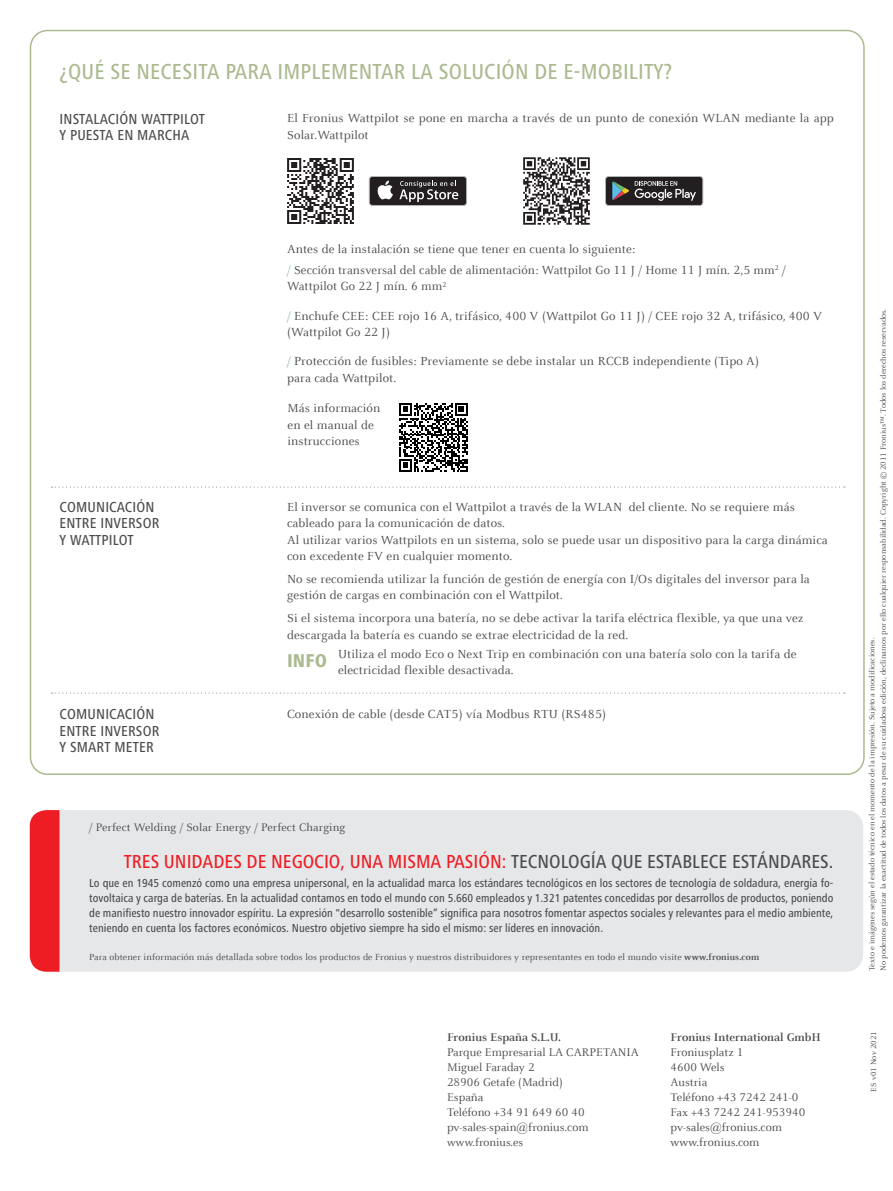
<style>
.page{position:relative;width:893px;height:1191px;background:#fff}
.page>*{position:absolute;margin:0;border:0;box-sizing:border-box;transform-origin:0 0}
._10_14_LW30_Frut_heavy_cond{font:500 condensed 22.5px "Frutiger Next LTW1 G";letter-spacing:.01em;color:#abba90}
.Boilerplate_10_14_LW20_Frut_black{font:500 condensed 19.5px "Frutiger Next LTW1 G";color:#ee1d23}
.Text_Adresse_BOLD{font:800 condensed 19.2px "Frutiger Next LTW1 G";color:#abba90}
._10_14_LW30_Frut_heavy_cond-2{font:500 condensed 15px/16.5px "Frutiger Next LTW1 G";letter-spacing:.01em;color:#4b4c4d}
._10_14_LW30_Frut_heavy_cond-3{font:12.9px/16.5px "Celeste Offc Pro";letter-spacing:.01em;color:#4b4c4d}
.Text_Adresse_BOLD-2{font:12.3px "Celeste Offc Pro";color:#4b4c4d}
.Text_Adresse_BOLD-3{font:700 12.3px "Celeste Offc Pro";color:#4b4c4d}
.Boilerplate_8_10_LW10_Celest_Block{font:500 condensed 12px/15px "Frutiger Next LTW1 G";color:#4b4c4d;text-align:justify}
._8_10_LW10_Celeste_reg_libü_BPlate{font:12px "Celeste Offc Pro";letter-spacing:.01em;color:#4b4c4d}
.Text_Adresse_BOLD-4{font:12px "Celeste Offc Pro";color:#4b4c4d}
.Boilerplate_6_5_9_5_LW10_Celeste{font:9.75px "Celeste Offc Pro";letter-spacing:.01em;color:#4b4c4d}
._5_5_7_5_LW10_Celeste_reg{font:8.25px "Celeste Offc Pro";color:#4b4c4d}
.s1{color:#87af91}
.s2{color:#4b4c4d}
.s3{font-weight:700}
</style>
<div class="page">
<svg style="left:52px;top:486px;width:793px;height:2px"></svg>
<svg style="left:52px;top:692px;width:793px;height:1px"></svg>
<img style="left:287px;top:158px;width:67px;height:66px">
<img style="left:523px;top:157px;width:67px;height:68px">
<div style="left:60px;top:810px;width:803px;height:161px;background:#e6e7e9"></div>
<div style="left:30px;top:810px;width:30px;height:161px;background:#ee1d23"></div>
<svg style="left:369px;top:176px;width:98px;height:30px;background:#535051"></svg>
<svg style="left:605px;top:176px;width:98px;height:30px;background:#4b4a4b"></svg>
<svg style="left:399px;top:403px;width:69px;height:69px"></svg>
<p class="_10_14_LW30_Frut_heavy_cond" style="left:60px;top:59px;width:614px">¿QUÉ SE NECESITA PARA IMPLEMENTAR LA SOLUCIÓN DE E-MOBILITY?</p>
<p class="_10_14_LW30_Frut_heavy_cond-3" style="left:287px;top:110px;width:548px">El Fronius Wattpilot se pone en marcha a través de un punto de conexión WLAN mediante la app<br>Solar.Wattpilot</p>
<p class="_10_14_LW30_Frut_heavy_cond-2" style="left:60px;top:110px;width:147px">INSTALACIÓN WATTPILOT</p>
<p class="_10_14_LW30_Frut_heavy_cond-2" style="left:60px;top:127px;width:131px">Y PUESTA EN MARCHA</p>
<p class="_10_14_LW30_Frut_heavy_cond-3" style="left:287px;top:241px;width:350px">Antes de la instalación se tiene que tener en cuenta lo siguiente:</p>
<p class="_10_14_LW30_Frut_heavy_cond-3" style="left:287px;top:261px;width:500px"><span class="s1">/</span> Sección transversal del cable de alimentación: Wattpilot Go 11 J / Home 11 J mín. 2,5 mm<sup>2</sup> /<br>Wattpilot Go 22 J mín. 6 mm<sup>2</sup></p>
<p class="_10_14_LW30_Frut_heavy_cond-3" style="left:287px;top:307px;width:536px"><span class="s1">/</span> Enchufe CEE: CEE rojo 16 A, trifásico, 400 V (Wattpilot Go 11 J) / CEE rojo 32 A, trifásico, 400 V (Wattpilot Go 22 J)</p>
<p class="_10_14_LW30_Frut_heavy_cond-3" style="left:287px;top:353px;width:473px"><span class="s1">/</span> Protección de fusibles: Previamente se debe instalar un RCCB independiente (Tipo A) para cada Wattpilot.</p>
<p class="_10_14_LW30_Frut_heavy_cond-3" style="left:287px;top:400px;width:94px">Más información en el manual de instrucciones</p>
<p class="_10_14_LW30_Frut_heavy_cond-2" style="left:60px;top:499px;width:101px">COMUNICACIÓN<br>ENTRE INVERSOR<br>Y WATTPILOT</p>
<p class="_10_14_LW30_Frut_heavy_cond-3" style="left:287px;top:498px;width:509px">El inversor se comunica con el Wattpilot a través de la WLAN del cliente. No se requiere más cableado para la comunicación de datos.</p>
<p class="_10_14_LW30_Frut_heavy_cond-3" style="left:287px;top:531px;width:542px">Al utilizar varios Wattpilots en un sistema, solo se puede usar un dispositivo para la carga dinámica con excedente FV en cualquier momento.</p>
<p class="_10_14_LW30_Frut_heavy_cond-3" style="left:287px;top:570px;width:524px">No se recomienda utilizar la función de gestión de energía con I/Os digitales del inversor para la gestión de cargas en combinación con el Wattpilot.</p>
<p class="_10_14_LW30_Frut_heavy_cond-3" style="left:287px;top:610px;width:518px">Si el sistema incorpora una batería, no se debe activar la tarifa eléctrica flexible, ya que una vez descargada la batería es cuando se extrae electricidad de la red.</p>
<p class="_10_14_LW30_Frut_heavy_cond-3" style="left:338px;top:645px;width:460px">Utiliza el modo Eco o Next Trip en combinación con una batería solo con la tarifa de electricidad flexible desactivada.</p>
<p class="Text_Adresse_BOLD" style="left:287px;top:649px;width:42px">INFO</p>
<p class="_10_14_LW30_Frut_heavy_cond-2" style="left:60px;top:706px;width:101px">COMUNICACIÓN<br>ENTRE INVERSOR<br>Y SMART METER</p>
<p class="_10_14_LW30_Frut_heavy_cond-3" style="left:287px;top:705px;width:321px">Conexión de cable (desde CAT5) vía Modbus RTU (RS485)</p>
<p class="_8_10_LW10_Celeste_reg_libü_BPlate" style="left:89px;top:820px;width:258px">/ Perfect Welding / Solar Energy / Perfect Charging</p>
<p class="Boilerplate_10_14_LW20_Frut_black" style="left:124px;top:850px;width:711px">TRES UNIDADES DE NEGOCIO, UNA MISMA PASIÓN: <span class="s2">TECNOLOGÍA QUE ESTABLECE ESTÁNDARES.</span></p>
<p class="Boilerplate_8_10_LW10_Celest_Block" style="left:89px;top:875px;width:746px">Lo que en 1945 comenzó como una empresa unipersonal, en la actualidad marca los estándares tecnológicos en los sectores de tecnología de soldadura, energía fo&shy;tovoltaica y carga de baterías. En la actualidad contamos en todo el mundo con 5.660 empleados y 1.321 patentes concedidas por desarrollos de productos, poniendo de manifiesto nuestro innovador espíritu. La expresión "desarrollo sostenible“ significa para nosotros fomentar aspectos sociales y relevantes para el medio ambiente, teniendo en cuenta los factores económicos. Nuestro objetivo siempre ha sido el mismo: ser líderes en innovación.</p>
<p class="Boilerplate_6_5_9_5_LW10_Celeste" style="left:89px;top:951px;width:671px">Para obtener información más detallada sobre todos los productos de Fronius y nuestros distribuidores y representantes en todo el mundo visite <span class="s3">www.fronius.com</span></p>
<p class="Text_Adresse_BOLD-3" style="left:447px;top:1029px;width:115px">Fronius España S.L.U.</p>
<p class="Text_Adresse_BOLD-2" style="left:447px;top:1044px;width:193px">Parque Empresarial LA CARPETANIA</p>
<p class="Text_Adresse_BOLD-2" style="left:447px;top:1059px;width:89px">Miguel Faraday 2</p>
<p class="Text_Adresse_BOLD-2" style="left:447px;top:1074px;width:117px">28906 Getafe (Madrid)</p>
<p class="Text_Adresse_BOLD-2" style="left:447px;top:1089px;width:38px">España</p>
<p class="Text_Adresse_BOLD-2" style="left:447px;top:1104px;width:139px">Teléfono +34 91 649 60 40</p>
<p class="Text_Adresse_BOLD-2" style="left:447px;top:1119px;width:143px">pv-sales-spain@fronius.com</p>
<p class="Text_Adresse_BOLD-4" style="left:447px;top:1135px;width:78px">www.fronius.es</p>
<p class="Text_Adresse_BOLD-3" style="left:671px;top:1029px;width:152px">Fronius International GmbH</p>
<p class="Text_Adresse_BOLD-2" style="left:671px;top:1044px;width:74px">Froniusplatz 1</p>
<p class="Text_Adresse_BOLD-2" style="left:671px;top:1059px;width:56px">4600 Wels</p>
<p class="Text_Adresse_BOLD-2" style="left:671px;top:1074px;width:38px">Austria</p>
<p class="Text_Adresse_BOLD-2" style="left:671px;top:1089px;width:129px">Teléfono +43 7242 241-0</p>
<p class="Text_Adresse_BOLD-2" style="left:671px;top:1104px;width:136px">Fax +43 7242 241-953940</p>
<p class="Text_Adresse_BOLD-2" style="left:671px;top:1119px;width:113px">pv-sales@fronius.com</p>
<p class="Text_Adresse_BOLD-2" style="left:671px;top:1134px;width:90px">www.fronius.com</p>
<p class="_5_5_7_5_LW10_Celeste_reg" style="left:878px;top:971px;width:663px;rotate:-90deg">No podemos garantizar la exactitud de todos los datos a pesar de su cuidadosa edición, declinamos por ello cualquier responsabilidad. Copyright © 2011 Fronius™. Todos los derechos reservados.</p>
<p class="_5_5_7_5_LW10_Celeste_reg" style="left:867px;top:971px;width:335px;rotate:-90deg">Texto e imágenes según el estado técnico en el momento de la impresión. Sujeto a modificaciones.</p>
<p class="_5_5_7_5_LW10_Celeste_reg" style="left:869px;top:1091px;width:62px;rotate:-90deg">ES v01 Nov 2021</p>
</div>
